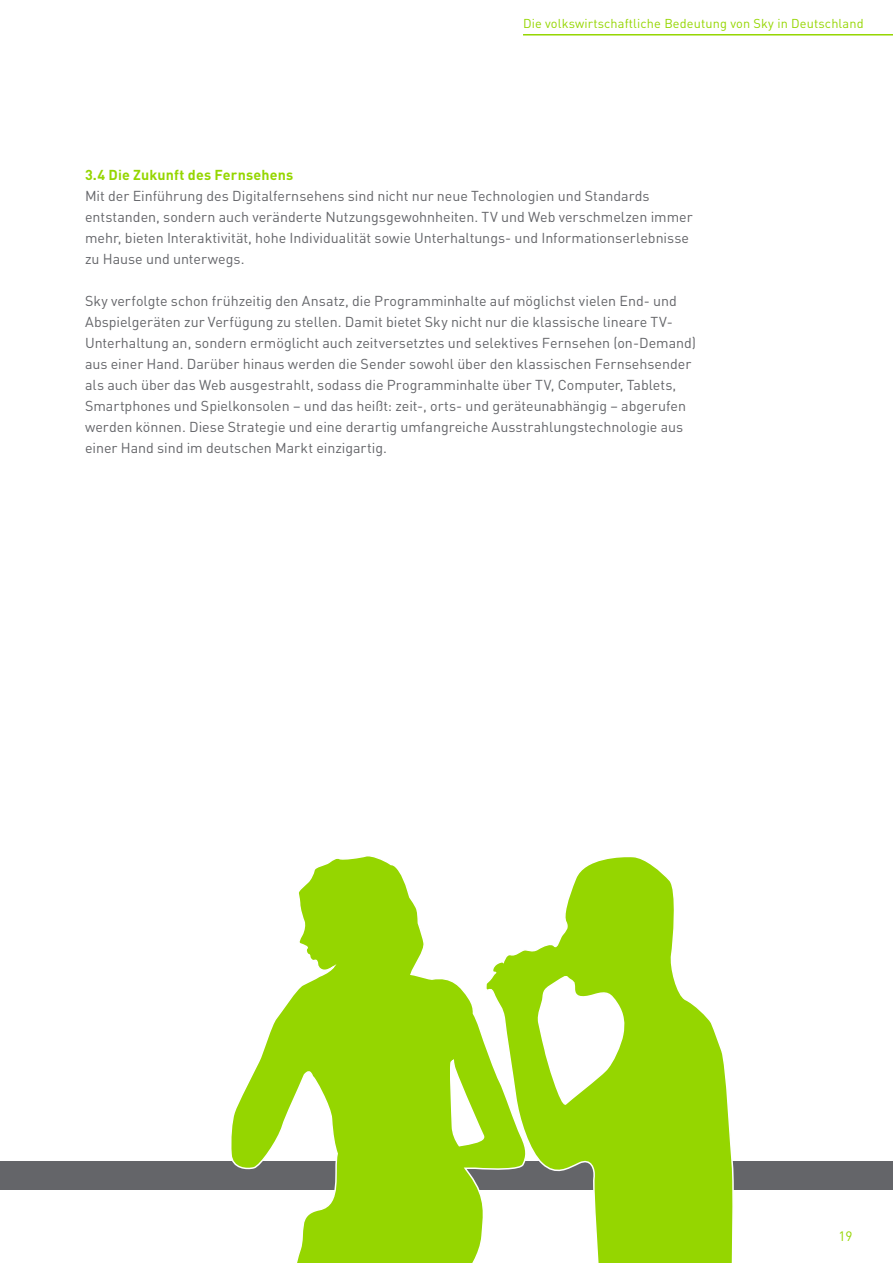
<style>
.page{position:relative;width:893px;height:1263px;background:#fff}
.page>*{position:absolute;margin:0;border:0;box-sizing:border-box;transform-origin:0 0}
.t1{font:14.25px/21px "DIN";color:#646569}
.t2{font:700 14.25px "DIN";letter-spacing:.01em;color:#95d600}
.t3{font:13.5px "DIN";color:#95d600}
.t4{font:12.75px "DIN";letter-spacing:.01em;color:#95d600}
</style>
<div class="page">
<hr style="left:523px;top:34px;width:370px;height:2px;background:#95d600">
<div style="left:0;top:1160px;width:893px;height:29px;background:#646569"></div>
<svg style="left:529px;top:857px;width:205px;height:406px"></svg>
<svg style="left:229px;top:856px;width:300px;height:407px"></svg>
<p class="t4" style="left:523px;top:15px;width:342px">Die volkswirtschaftliche Bedeutung von Sky in Deutschland</p>
<p class="t2" style="left:85px;top:166px;width:210px">3.4 Die Zukunft des Fernsehens</p>
<p class="t1" style="left:85px;top:185px;width:609px">Mit der Einführung des Digitalfernsehens sind nicht nur neue Technologien und Standards entstanden, sondern auch veränderte Nutzungsgewohnheiten. TV und Web verschmelzen immer mehr, bieten Interaktivität, hohe Individualität sowie Unterhaltungs- und Informationserlebnisse zu Hause und unterwegs.</p>
<p class="t1" style="left:85px;top:290px;width:612px">Sky verfolgte schon frühzeitig den Ansatz, die Programminhalte auf möglichst vielen End- und Abspielgeräten zur Verfügung zu stellen. Damit bietet Sky nicht nur die klassische lineare TV-Unterhaltung an, sondern ermöglicht auch zeitversetztes und selektives Fernsehen (on-Demand) aus einer Hand. Darüber hinaus werden die Sender sowohl über den klassischen Fernsehsender als auch über das Web ausgestrahlt, sodass die Programminhalte über TV, Computer, Tablets, Smartphones und Spielkonsolen – und das heißt: zeit-, orts- und geräteunabhängig – abgerufen werden können. Diese Strategie und eine derartig umfangreiche Ausstrahlungstechnologie aus einer Hand sind im deutschen Markt einzigartig.</p>
<p class="t3" style="left:838px;top:1227px;width:16px">19</p>
</div>
